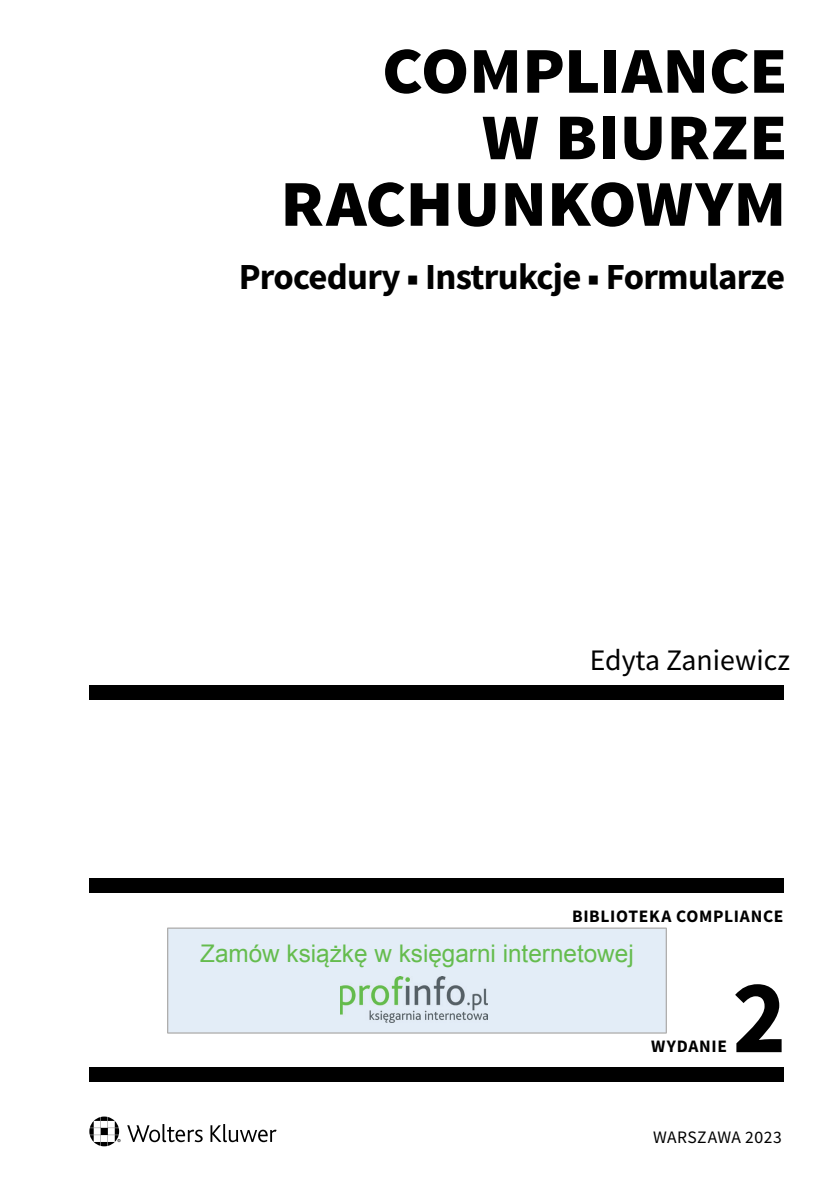
<style>
.page{position:relative;width:834px;height:1191px;background:#fff}
.page>*{position:absolute;margin:0;border:0;box-sizing:border-box;transform-origin:0 0}
.t1{font:700 105px "Source Sans Pro";color:#000}
.t2{font:700 80.5px/66.5px "Source Sans Pro";letter-spacing:-.025em;color:#000;text-align:right}
.t3{font:700 36.75px "Source Sans Pro";letter-spacing:-.02em;color:#000}
.t4{font:29.75px "Source Sans Pro";color:#000}
.t5{font:24.32px "Arial";color:#65bc4e}
.t6{font:700 17.5px "Source Sans Pro";letter-spacing:.04em;color:#000}
.t7{font:17.5px "Source Sans Pro";letter-spacing:.02em;color:#000}
.s1{font-family:"Minion Pro Bold Subh";font-weight:400}
</style>
<div class="page">
<div style="left:89px;top:685px;width:695px;height:14px;background:#000"></div>
<div style="left:89px;top:1067px;width:695px;height:14px;background:#000"></div>
<div style="left:89px;top:878px;width:695px;height:15px;background:#000"></div>
<svg style="left:89px;top:1116px;width:187px;height:30px"></svg>
<div style="left:167px;top:927px;width:499px;height:106px;background:#e3edf7"></div>
<div style="left:175px;top:944px;width:483px;height:31px;background:#e3edf7"></div>
<div style="left:340px;top:977px;width:154px;height:47px;background:#e3edf7"></div>
<img style="left:340px;top:977px;width:147px;height:45px">
<h2 class="t2" style="left:279px;top:32px;width:510px">Compliance<br>w biurze rachunkowym</h2>
<h3 class="t3" style="left:239px;top:251px;width:547px">Procedury <span class="s1">■</span> Instrukcje <span class="s1">■</span> Formularze</h3>
<p class="t4" style="left:589px;top:641px;width:202px">Edyta Zaniewicz</p>
<p class="t6" style="left:572px;top:904px;width:213px">BIBLIOTEKA COMPLIANCE</p>
<p class="t5" style="left:200px;top:937px;width:435px">Zamów książkę w księgarni internetowej</p>
<p class="t6" style="left:651px;top:1034px;width:77px">WYDANIE</p>
<h1 class="t1" style="left:731px;top:946px;width:57px">2</h1>
<p class="t7" style="left:653px;top:1125px;width:130px">WARSZAWA 2023</p>
</div>
